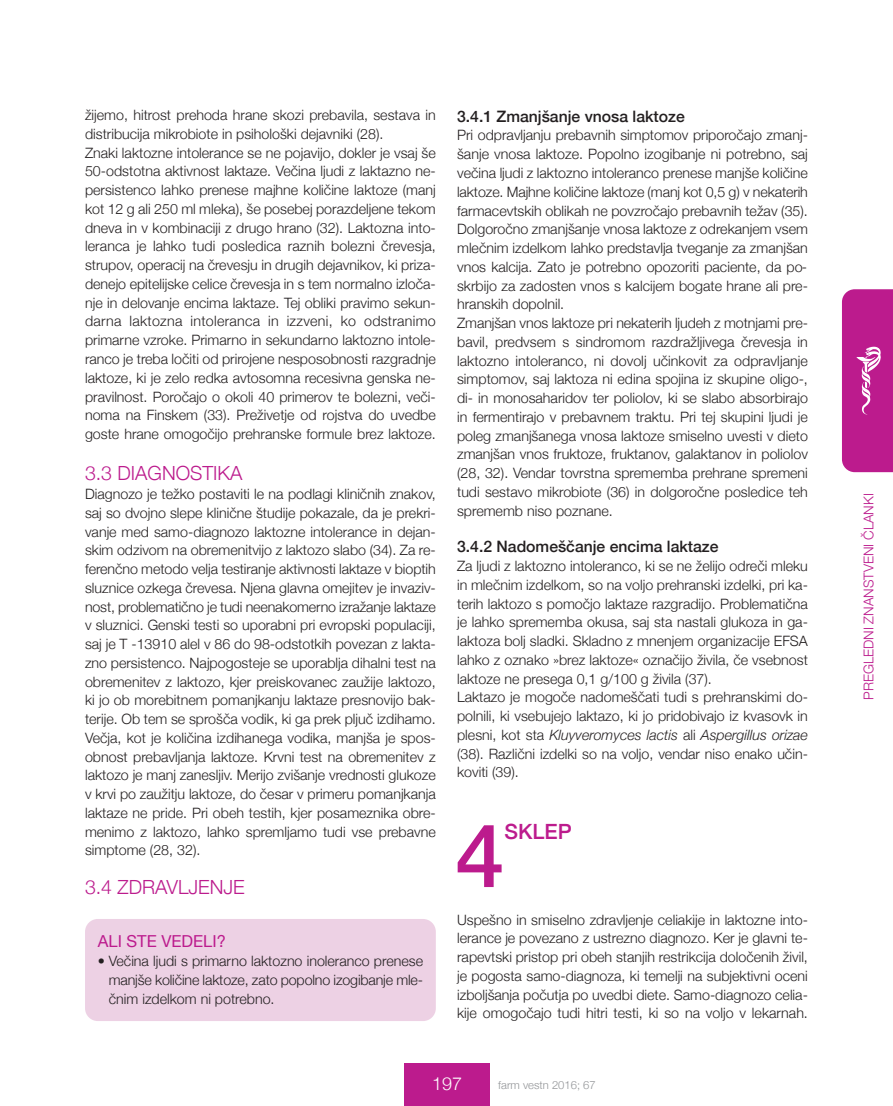
<style>
.page{position:relative;width:893px;height:1106px;background:#fff}
.page>*{position:absolute;margin:0;border:0;box-sizing:border-box;transform-origin:0 0}
.t1{font:500 88.2px "Helvetica Neue";color:#bc1b8d}
.t2{font:500 21px "Helvetica Neue";color:#bc1b8d}
.t3{font:300 19.5px "Helvetica Neue";color:#bc1b8d}
.t4{font:300 18px "Helvetica Neue";color:#fff}
.t5{font:16.5px "Helvetica Neue";color:#bc1b8d}
.t6{font:500 15.75px "Helvetica Neue";color:#231f20}
.t7{font:300 14.25px/18.8px "Helvetica Neue";color:#231f20}
.t8{font:300 13.5px "Helvetica Neue";color:#bc1b8d}
.t9{font:300 11.25px "Helvetica Neue";color:#939598}
.s1{font-style:italic}
</style>
<div class="page">
<div style="left:405px;top:1063px;width:85px;height:43px;background:#bc1b8d"></div>
<svg style="left:842px;top:289px;width:51px;height:183px;background:#bf2692"></svg>
<div style="left:85px;top:919px;width:351px;height:102px;background:#edd1e4;border-radius:13px"></div>
<p class="t7" style="left:85px;top:105px;width:352px">žijemo, hitrost prehoda hrane skozi prebavila, sestava in distribucija mikrobiote in psihološki dejavniki (28).<br>Znaki laktozne intolerance se ne pojavijo, dokler je vsaj še 50-odstotna aktivnost laktaze. Večina ljudi z laktazno ne&shy;persistenco lahko prenese majhne količine laktoze (manj kot 12 g ali 250 ml mleka), še posebej porazdeljene tekom dneva in v kombinaciji z drugo hrano (32). Laktozna into&shy;leranca je lahko tudi posledica raznih bolezni črevesja, strupov, operacij na črevesju in drugih dejavnikov, ki priza&shy;denejo epitelijske celice črevesja in s tem normalno izloča&shy;nje in delovanje encima laktaze. Tej obliki pravimo sekun&shy;darna laktozna intoleranca in izzveni, ko odstranimo primarne vzroke. Primarno in sekundarno laktozno intole&shy;ranco je treba ločiti od prirojene nesposobnosti razgradnje laktoze, ki je zelo redka avtosomna recesivna genska ne&shy;pravilnost. Poročajo o okoli 40 primerov te bolezni, veči&shy;noma na finskem (33). Preživetje od rojstva do uvedbe goste hrane omogočijo prehranske formule brez laktoze.</p>
<h3 class="t3" style="left:85px;top:461px;width:159px">3.3 DIAGNOSTIKA</h3>
<p class="t7" style="left:85px;top:484px;width:352px;text-align:justify">Diagnozo je težko postaviti le na podlagi kliničnih znakov, saj so dvojno slepe klinične študije pokazale, da je prekri&shy;vanje med samo-diagnozo laktozne intolerance in dejan&shy;skim odzivom na obremenitvijo z laktozo slabo (34). Za re&shy;ferenčno metodo velja testiranje aktivnosti laktaze v bioptih sluznice ozkega črevesa. Njena glavna omejitev je invaziv&shy;nost, problematično je tudi neenakomerno izražanje laktaze v sluznici. Genski testi so uporabni pri evropski populaciji, saj je T -13910 alel v 86 do 98-odstotkih povezan z lakta&shy;zno persistenco. Najpogosteje se uporablja dihalni test na obremenitev z laktozo, kjer preiskovanec zaužije laktozo, ki jo ob morebitnem pomanjkanju laktaze presnovijo bak&shy;terije. Ob tem se sprošča vodik, ki ga prek pljuč izdihamo.<br>Večja, kot je količina izdihanega vodika, manjša je spos&shy;obnost prebavljanja laktoze. Krvni test na obremenitev z laktozo je manj zanesljiv. Merijo zvišanje vrednosti glukoze v krvi po zaužitju laktoze, do česar v primeru pomanjkanja laktaze ne pride. Pri obeh testih, kjer posameznika obre&shy;menimo z laktozo, lahko spremljamo tudi vse prebavne simptome (28, 32).</p>
<h3 class="t3" style="left:85px;top:874px;width:161px">3.4 ZDRAVLJENJE</h3>
<p class="t5" style="left:98px;top:931px;width:130px">ALI stE VEDELI?</p>
<p class="t7" style="left:109px;top:951px;width:316px;text-align:justify;text-indent:-11px">• Večina ljudi s primarno laktozno inoleranco prenese manjše količine laktoze, zato popolno izogibanje mle&shy;čnim izdelkom ni potrebno.</p>
<p class="t6" style="left:457px;top:106px;width:229px">3.4.1 Zmanjšanje vnosa laktoze</p>
<p class="t7" style="left:457px;top:126px;width:352px">Pri odpravljanju prebavnih simptomov priporočajo zmanj&shy;šanje vnosa laktoze. Popolno izogibanje ni potrebno, saj večina ljudi z laktozno intoleranco prenese manjše količine laktoze. Majhne količine laktoze (manj kot 0,5 g) v nekaterih farmacevtskih oblikah ne povzročajo prebavnih težav (35).<br>Dolgoročno zmanjšanje vnosa laktoze z odrekanjem vsem mlečnim izdelkom lahko predstavlja tveganje za zmanjšan vnos kalcija. Zato je potrebno opozoriti paciente, da po&shy;skrbijo za zadosten vnos s kalcijem bogate hrane ali pre&shy;hranskih dopolnil.<br>Zmanjšan vnos laktoze pri nekaterih ljudeh z motnjami pre&shy;bavil, predvsem s sindromom razdražljivega črevesja in laktozno intoleranco, ni dovolj učinkovit za odpravljanje simptomov, saj laktoza ni edina spojina iz skupine oligo-, di- in monosaharidov ter poliolov, ki se slabo absorbirajo in fermentirajo v prebavnem traktu. Pri tej skupini ljudi je poleg zmanjšanega vnosa laktoze smiselno uvesti v dieto zmanjšan vnos fruktoze, fruktanov, galaktanov in poliolov (28, 32). Vendar tovrstna sprememba prehrane spremeni tudi sestavo mikrobiote (36) in dolgoročne posledice teh sprememb niso poznane.</p>
<p class="t6" style="left:457px;top:537px;width:263px">3.4.2 nadomeščanje encima laktaze</p>
<p class="t7" style="left:457px;top:556px;width:352px">Za ljudi z laktozno intoleranco, ki se ne želijo odreči mleku in mlečnim izdelkom, so na voljo prehranski izdelki, pri ka&shy;terih laktozo s pomočjo laktaze razgradijo. Problematična je lahko sprememba okusa, saj sta nastali glukoza in ga&shy;laktoza bolj sladki. Skladno z mnenjem organizacije EfSA lahko z oznako »brez laktoze« označijo živila, če vsebnost laktoze ne presega 0,1 g/100 g živila (37).<br>Laktazo je mogoče nadomeščati tudi s prehranskimi do&shy;polnili, ki vsebujejo laktazo, ki jo pridobivajo iz kvasovk in plesni, kot sta <span class="s1">Kluyveromyces lactis</span> ali <span class="s1">Aspergillus orizae </span>(38). Različni izdelki so na voljo, vendar niso enako učin&shy;koviti (39).</p>
<h1 class="t1" style="left:456px;top:801px;width:51px">4</h1>
<h2 class="t2" style="left:505px;top:818px;width:69px">sklep</h2>
<p class="t7" style="left:457px;top:909px;width:352px;text-align:justify">Uspešno in smiselno zdravljenje celiakije in laktozne into&shy;lerance je povezano z ustrezno diagnozo. Ker je glavni te&shy;rapevtski pristop pri obeh stanjih restrikcija določenih živil, je pogosta samo-diagnoza, ki temelji na subjektivni oceni izboljšanja počutja po uvedbi diete. Samo-diagnozo celia&shy;kije omogočajo tudi hitri testi, ki so na voljo v lekarnah.</p>
<p class="t4" style="left:432px;top:1072px;width:32px">197</p>
<p class="t9" style="left:498px;top:1078px;width:99px">farm vestn 2016; 67</p>
<p class="t8" style="left:860px;top:700px;width:208px;rotate:-90deg">PREGLEDNI ZNANSTVENI ČLANKI</p>
</div>
